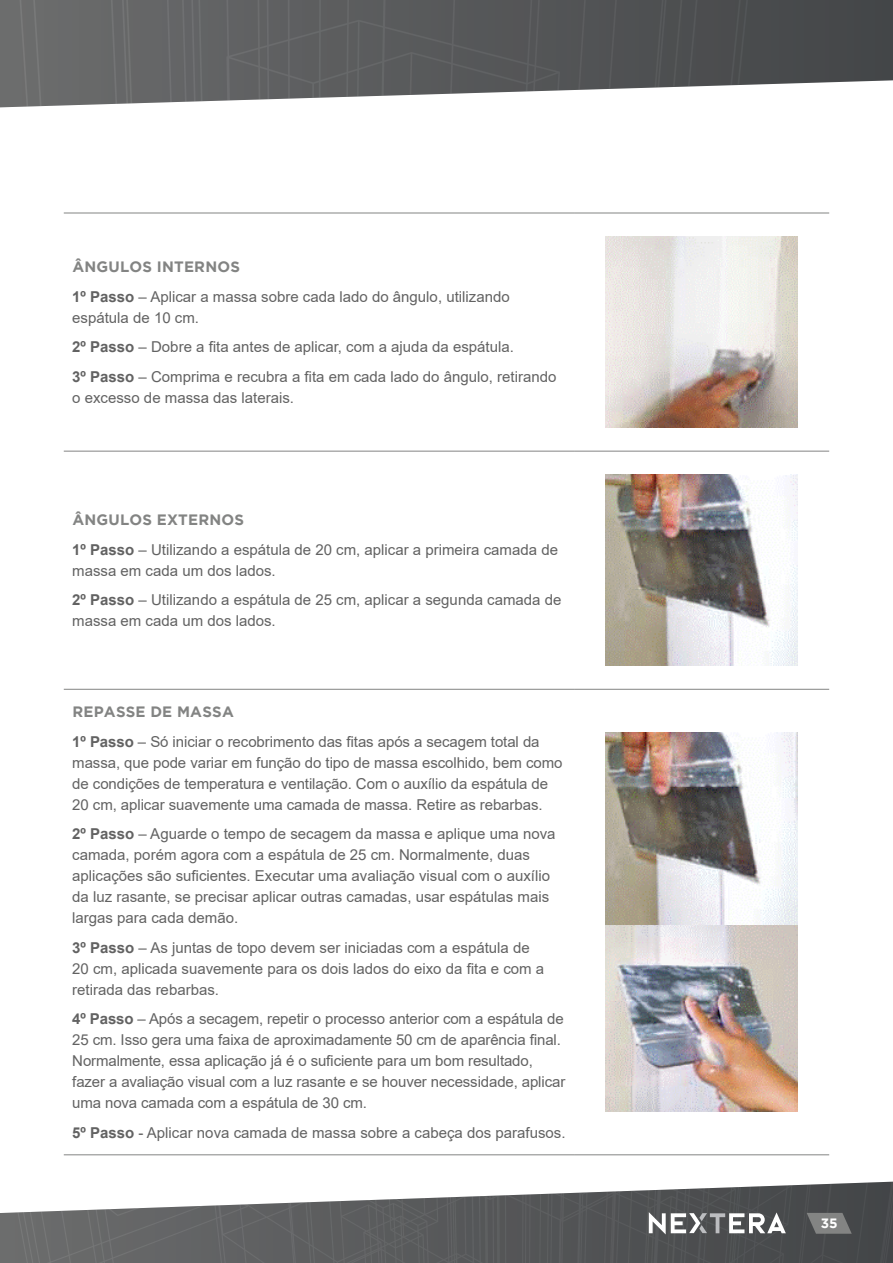
<style>
.page{position:relative;width:893px;height:1263px;background:#fff}
.page>*{position:absolute;margin:0;border:0;box-sizing:border-box;transform-origin:0 0}
.txt{font:15px/21px "Arial";color:#626262}
.subsub{font:700 15px "Gotham";letter-spacing:.015em;color:#838483}
.t1{font:700 13.5px "Gotham";color:#fff}
.s1{font-weight:700}
</style>
<div class="page">
<svg style="left:1px;top:1181px;width:892px;height:82px"></svg>
<svg style="left:0;top:1213px;width:1px;height:50px"></svg>
<svg style="left:807px;top:1213px;width:45px;height:21px"></svg>
<svg style="left:649px;top:1212px;width:137px;height:22px"></svg>
<svg style="left:0;top:0;width:893px;height:107px;background:#6d6e6f"></svg>
<hr style="left:64px;top:213px;width:510px;height:1px;background:#838483">
<hr style="left:574px;top:213px;width:255px;height:1px;background:#838483">
<hr style="left:64px;top:451px;width:510px;height:1px;background:#838483">
<hr style="left:574px;top:451px;width:255px;height:1px;background:#838483">
<hr style="left:64px;top:689px;width:510px;height:1px;background:#838483">
<hr style="left:574px;top:689px;width:255px;height:1px;background:#838483">
<hr style="left:64px;top:1154px;width:510px;height:1px;background:#838483">
<hr style="left:574px;top:1154px;width:255px;height:1px;background:#838483">
<img style="left:606px;top:236px;width:191px;height:192px">
<img style="left:606px;top:474px;width:191px;height:192px">
<img style="left:606px;top:733px;width:191px;height:378px">
<p class="subsub" style="left:72px;top:258px;width:169px">ÂNGULOS INTERNOS</p>
<p class="txt" style="left:72px;top:286px;width:439px"><span class="s1">1º Passo</span> – Aplicar a massa sobre cada lado do ângulo, utilizando espátula de 10 cm.</p>
<p class="txt" style="left:72px;top:336px;width:443px"><span class="s1">2º Passo</span> – Dobre a fita antes de aplicar, com a ajuda da espátula.</p>
<p class="txt" style="left:72px;top:366px;width:486px"><span class="s1">3º Passo</span> – Comprima e recubra a fita em cada lado do ângulo, retirando o excesso de massa das laterais.</p>
<p class="subsub" style="left:72px;top:511px;width:173px">ÂNGULOS EXTERNOS</p>
<p class="txt" style="left:72px;top:539px;width:487px"><span class="s1">1º Passo</span> – Utilizando a espátula de 20 cm, aplicar a primeira camada de massa em cada um dos lados.</p>
<p class="txt" style="left:72px;top:589px;width:491px"><span class="s1">2º Passo</span> – Utilizando a espátula de 25 cm, aplicar a segunda camada de massa em cada um dos lados.</p>
<p class="subsub" style="left:72px;top:703px;width:163px">REPASSE DE MASSA</p>
<p class="txt" style="left:72px;top:731px;width:492px"><span class="s1">1º Passo</span> – Só iniciar o recobrimento das fitas após a secagem total da massa, que pode variar em função do tipo de massa escolhido, bem como de condições de temperatura e ventilação. Com o auxílio da espátula de 20 cm, aplicar suavemente uma camada de massa. Retire as rebarbas.</p>
<p class="txt" style="left:72px;top:823px;width:485px"><span class="s1">2º Passo</span> – Aguarde o tempo de secagem da massa e aplique uma nova camada, porém agora com a espátula de 25 cm. Normalmente, duas aplicações são suficientes. Executar uma avaliação visual com o auxílio da luz rasante, se precisar aplicar outras camadas, usar espátulas mais largas para cada demão.</p>
<p class="txt" style="left:72px;top:937px;width:473px"><span class="s1">3º Passo</span> – As juntas de topo devem ser iniciadas com a espátula de<br>20 cm, aplicada suavemente para os dois lados do eixo da fita e com a retirada das rebarbas.</p>
<p class="txt" style="left:72px;top:1008px;width:495px"><span class="s1">4º Passo</span> – Após a secagem, repetir o processo anterior com a espátula de 25 cm. Isso gera uma faixa de aproximadamente 50 cm de aparência final.<br>Normalmente, essa aplicação já é o suficiente para um bom resultado, fazer a avaliação visual com a luz rasante e se houver necessidade, aplicar uma nova camada com a espátula de 30 cm.</p>
<p class="txt" style="left:72px;top:1122px;width:495px"><span class="s1">5º Passo</span> - Aplicar nova camada de massa sobre a cabeça dos parafusos.</p>
<p class="t1" style="left:821px;top:1215px;width:18px">35</p>
</div>
